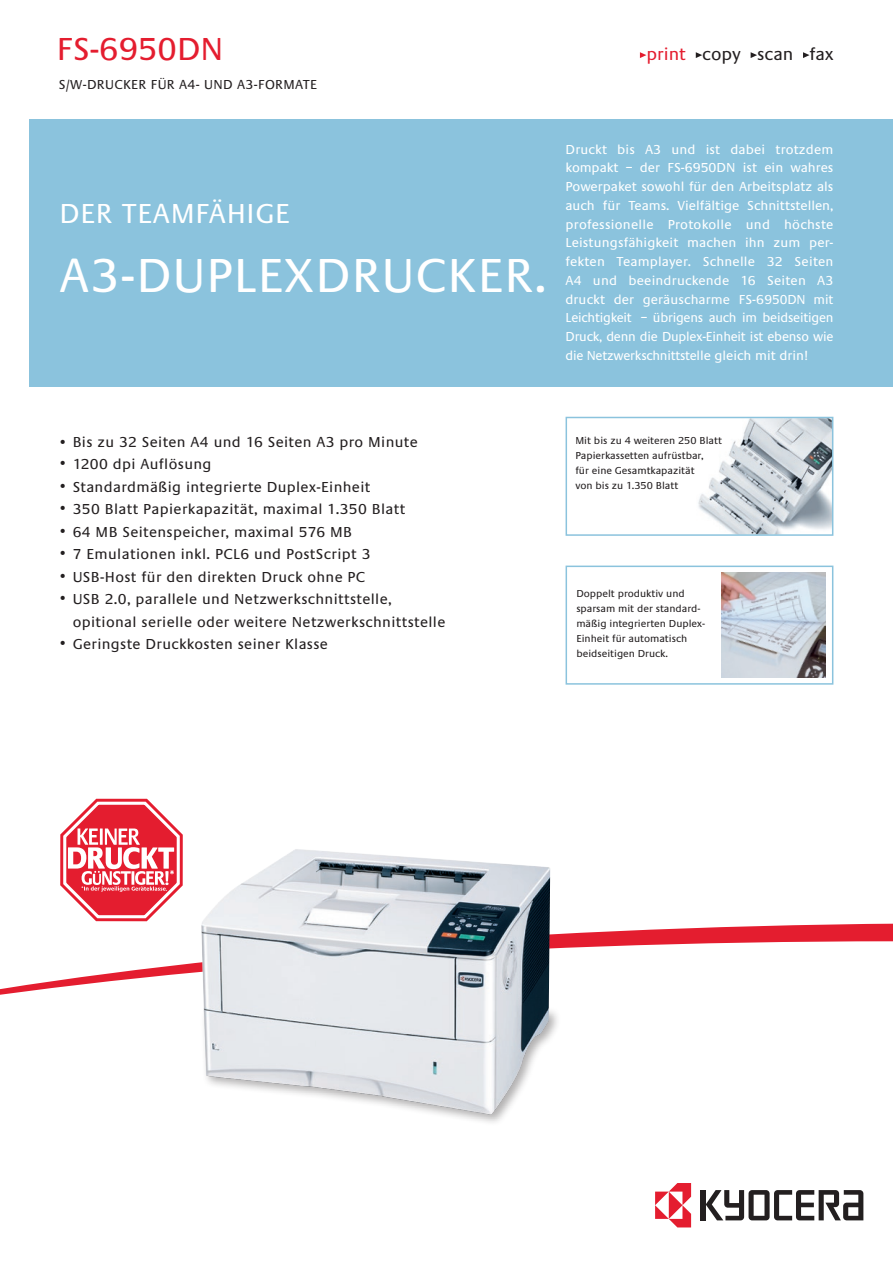
<style>
.page{position:relative;width:893px;height:1263px;background:#fff}
.page>*{position:absolute;margin:0;border:0;box-sizing:border-box;transform-origin:0 0}
.t1{font:49.5px "Praxis EF";color:#fff}
.t2{font:33px "Praxis EF";color:#e41d2f}
.t3{font:28.5px "Praxis EF";color:#fff}
.t4{font:18px "Praxis EF";color:#231f20}
.t5{font:15px/22.5px "Praxis EF";letter-spacing:.025em;color:#231f20}
.t6{font:13.5px/18.8px "Praxis EF";letter-spacing:-.015em;color:#fff;text-align:justify}
.t7{font:13.5px "Praxis EF";letter-spacing:.025em;color:#231f20}
.t8{font:10.5px/15px "Praxis EF";color:#231f20}
.s1{color:#e41d2f}
</style>
<div class="page">
<svg style="left:550px;top:923px;width:343px;height:18px;fill:#e41d2f"></svg>
<svg style="left:0;top:941px;width:893px;height:54px"></svg>
<div style="left:30px;top:119px;width:863px;height:268px;background:#8bc3dd"></div>
<svg style="left:655px;top:1211px;width:36px;height:16px"></svg>
<div style="left:700px;top:1190px;width:5px;height:30px;background:#231f20"></div>
<svg style="left:710px;top:1190px;width:153px;height:30px"></svg>
<svg style="left:640px;top:52px;width:6px;height:6px"></svg>
<svg style="left:696px;top:52px;width:6px;height:6px"></svg>
<svg style="left:751px;top:52px;width:6px;height:6px"></svg>
<svg style="left:803px;top:52px;width:6px;height:6px"></svg>
<div style="left:199px;top:1006px;width:616px;height:205px;background:#fff"></div>
<img style="left:698px;top:420px;width:132px;height:113px">
<svg style="left:60px;top:799px;width:123px;height:122px"></svg>
<img style="left:201px;top:849px;width:349px;height:265px">
<div style="left:566px;top:566px;width:267px;height:119px;border:2px solid #8bc3dd"></div>
<img style="left:721px;top:573px;width:104px;height:104px">
<div style="left:566px;top:417px;width:267px;height:119px;border:2px solid #8bc3dd"></div>
<h2 class="t2" style="left:57px;top:31px;width:168px">FS-6950DN</h2>
<p class="t7" style="left:59px;top:78px;width:56px">s/w-drucke</p>
<p class="t7" style="left:139px;top:78px;width:70px">r für A4- und</p>
<p class="t7" style="left:237px;top:78px;width:56px">A3-Formate</p>
<h3 class="t3" style="left:60px;top:199px;width:71px">Der teamf</h3>
<h3 class="t3" style="left:209px;top:199px;width:59px">äh ige</h3>
<h1 class="t1" style="left:60px;top:249px;width:106px">a3-duple</h1>
<h1 class="t1" style="left:285px;top:249px;width:128px">xdrucke</h1>
<h1 class="t1" style="left:504px;top:249px;width:43px">r.</h1>
<h3 class="t4" style="left:646px;top:44px;width:188px"><span class="s1">print</span> copy scan fax</h3>
<p class="t6" style="left:565px;top:140px;width:269px">Druckt bis A3 und ist dabei trotzdem kompakt – der FS-6950DN ist ein wahres Powerpaket sowohl für den Arbeitsplatz als auch für Teams. Vielfältige Schnittstellen, professionelle Protokolle und höchste Leistungsfähigkeit machen ihn zum per&shy;fekten Teamplayer. Schnelle 32 Seiten A4 und beeindruckende 16 Seiten A3 druckt der geräuscharme FS-6950DN mit Leichtigkeit – übrigens auch im beidseitigen Druck, denn die Duplex-Einheit ist ebenso wie die Netzwerkschnittstelle gleich mit drin!</p>
<p class="t5" style="left:58px;top:431px;width:361px">• Bis zu 32 Seiten A4 und 16 Seiten A3 pro Minute</p>
<p class="t5" style="left:58px;top:453px;width:155px">• 1200 dpi Auflösung</p>
<p class="t5" style="left:58px;top:476px;width:314px">• Standardmäßig integrierte Duplex-Einheit</p>
<p class="t5" style="left:58px;top:498px;width:349px">• 350 Blatt Papierkapazität, maximal 1.350 Blatt</p>
<p class="t5" style="left:58px;top:521px;width:296px">• 64 MB Seitenspeicher, maximal 576 MB</p>
<p class="t5" style="left:58px;top:543px;width:314px">• 7 Emulationen inkl. PCL6 und PostScript 3</p>
<p class="t5" style="left:58px;top:566px;width:309px">• USB-Host für den direkten Druck ohne PC</p>
<p class="t5" style="left:73px;top:588px;width:374px;text-indent:-15px">• USB 2.0, parallele und Netzwerkschnittstelle, opitional serielle oder weitere Netzwerkschnittstelle</p>
<p class="t5" style="left:58px;top:633px;width:272px">• Geringste Druckkosten seiner Klasse</p>
<p class="t8" style="left:575px;top:433px;width:148px">Mit bis zu 4 weiteren 250 Blatt<br>Papierkassetten aufrüstbar,<br>für eine Gesamtkapazität<br>von bis zu 1.350 Blatt</p>
<p class="t8" style="left:576px;top:586px;width:130px">Doppelt produktiv und sparsam mit der standard&shy;mäßig integrierten Duplex-<br>Einheit für automatisch beidseitigen Druck.</p>
</div>
